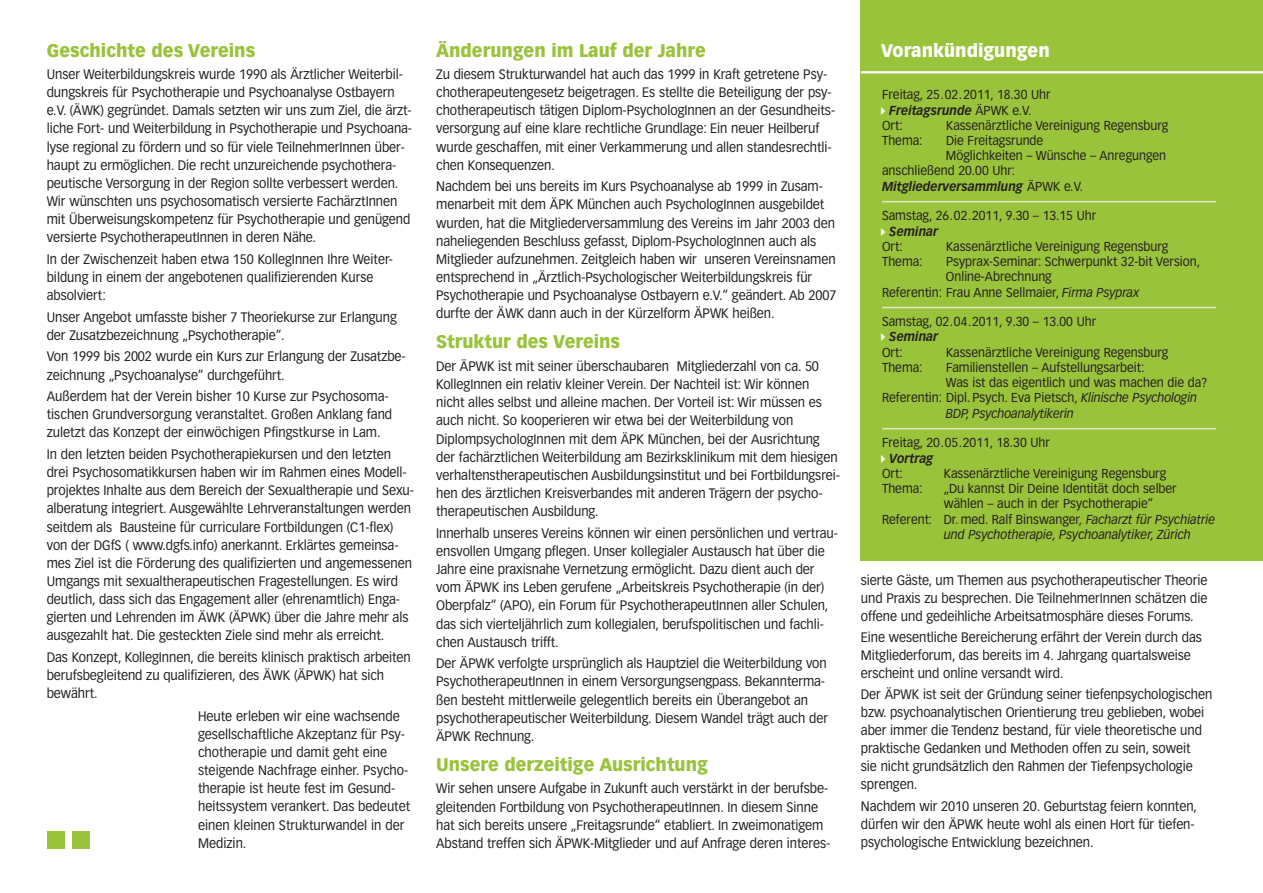
<style>
.page{position:relative;width:1263px;height:893px;background:#fff}
.page>*{position:absolute;margin:0;border:0;box-sizing:border-box;transform-origin:0 0}
.t1{font:900 18px "Vectora LH";color:#9ac33c;scale:.95 1}
.t2{font:900 18px "Vectora LH";color:#fff;scale:.95 1}
.t3{font:13.5px/18.1px "Vectora LH";letter-spacing:-.005em;color:#231f20;scale:.94 1}
.t4{font:13.5px/18.1px "Vectora LH";letter-spacing:-.005em;color:#231f20;scale:.93 1}
.t5{font:12.75px "Vectora LH";color:#231f20;scale:.95 1}
.t6{font:italic 700 12.75px "Vectora LH";color:#231f20;scale:.95 1}
.t7{font:italic 12.75px "Vectora LH";color:#231f20;scale:.95 1}
.s1{font-weight:400;font-style:normal}
.s2{font-style:italic}
</style>
<div class="page">
<div style="left:861px;top:0;width:402px;height:560px;background:#9ac33c"></div>
<hr style="left:882px;top:201px;width:334px;height:1px;background:#dde9c0">
<hr style="left:882px;top:307px;width:334px;height:1px;background:#dde9c0">
<hr style="left:882px;top:428px;width:334px;height:1px;background:#dde9c0">
<hr style="left:861px;top:71px;width:402px;height:2px;background:#fff">
<div style="left:47px;top:831px;width:17px;height:17px;background:#9ac33c"></div>
<div style="left:72px;top:831px;width:17px;height:17px;background:#9ac33c"></div>
<p class="t1" style="left:47px;top:43px;width:221px">Geschichte des Vereins</p>
<p class="t3" style="left:47px;top:66px;width:390px">Unser Weiterbildungskreis wurde 1990 als Ärztlicher Weiterbil&shy;dungskreis für Psychotherapie und Psychoanalyse Ostbayern e.V. (ÄWK) gegründet. Damals setzten wir uns zum Ziel, die ärzt&shy;liche Fort- und Weiterbildung in Psychotherapie und Psychoana&shy;lyse regional zu fördern und so für viele TeilnehmerInnen über&shy;haupt zu ermöglichen. Die recht unzureichende psychothera&shy;peutische Versorgung in der Region sollte verbessert werden.<br>Wir wünschten uns psychosomatisch versierte FachärztInnen mit Überweisungskompetenz für Psychotherapie und genügend versierte PsychotherapeutInnen in deren Nähe.</p>
<p class="t4" style="left:47px;top:251px;width:374px">In der Zwischenzeit haben etwa 150 KollegInnen Ihre Weiter&shy;bildung in einem der angebotenen qualifizierenden Kurse absolviert:</p>
<p class="t3" style="left:47px;top:309px;width:374px">Unser Angebot umfasste bisher 7 Theoriekurse zur Erlangung der Zusatzbezeichnung „Psychotherapie“.</p>
<p class="t3" style="left:47px;top:348px;width:383px">Von 1999 bis 2002 wurde ein Kurs zur Erlangung der Zusatzbe&shy;zeichnung „Psychoanalyse“ durchgeführt.</p>
<p class="t3" style="left:47px;top:388px;width:369px">Außerdem hat der Verein bisher 10 Kurse zur Psychosoma&shy;tischen Grundversorgung veranstaltet. Großen Anklang fand zuletzt das Konzept der einwöchigen Pfingstkurse in Lam.</p>
<p class="t3" style="left:47px;top:446px;width:392px">In den letzten beiden Psychotherapiekursen und den letzten drei Psychosomatikkursen haben wir im Rahmen eines Modell&shy;projektes Inhalte aus dem Bereich der Sexualtherapie und Sexu&shy;alberatung integriert. Ausgewählte Lehrveranstaltungen werden seitdem als Bausteine für curriculare Fortbildungen (C1-flex) von der DGfS ( www.dgfs.info) anerkannt. Erklärtes gemeinsa&shy;mes Ziel ist die Förderung des qualifizierten und angemessenen Umgangs mit sexualtherapeutischen Fragestellungen. Es wird deutlich, dass sich das Engagement aller (ehrenamtlich) Enga&shy;gierten und Lehrenden im ÄWK (ÄPWK) über die Jahre mehr als ausgezahlt hat. Die gesteckten Ziele sind mehr als erreicht.</p>
<p class="t3" style="left:47px;top:649px;width:389px">Das Konzept, KollegInnen, die bereits klinisch praktisch arbeiten berufsbegleitend zu qualifizieren, des ÄWK (ÄPWK) hat sich bewährt.</p>
<p class="t3" style="left:198px;top:708px;width:227px">Heute erleben wir eine wachsende gesellschaftliche Akzeptanz für Psy&shy;chotherapie und damit geht eine steigende Nachfrage einher. Psycho&shy;therapie ist heute fest im Gesund&shy;heitssystem verankert. Das bedeutet einen kleinen Strukturwandel in der<br>Medizin.</p>
<p class="t1" style="left:436px;top:43px;width:285px">Änderungen im Lauf der Jahre</p>
<p class="t3" style="left:436px;top:66px;width:426px">Zu diesem Strukturwandel hat auch das 1999 in Kraft getretene Psy&shy;chotherapeutengesetz beigetragen. Es stellte die Beteiligung der psy&shy;chotherapeutisch tätigen Diplom-PsychologInnen an der Gesundheits&shy;versorgung auf eine klare rechtliche Grundlage: Ein neuer Heilberuf wurde geschaffen, mit einer Verkammerung und allen standesrechtli&shy;chen Konsequenzen.</p>
<p class="t3" style="left:436px;top:178px;width:427px">Nachdem bei uns bereits im Kurs Psychoanalyse ab 1999 in Zusam&shy;menarbeit mit dem ÄPK München auch PsychologInnen ausgebildet wurden, hat die Mitgliederversammlung des Vereins im Jahr 2003 den naheliegenden Beschluss gefasst, Diplom-PsychologInnen auch als Mitglieder aufzunehmen. Zeitgleich haben wir unseren Vereinsnamen entsprechend in „Ärztlich-Psychologischer Weiterbildungskreis für Psychotherapie und Psychoanalyse Ostbayern e.V.“ geändert. Ab 2007 durfte der ÄWK dann auch in der Kürzelform ÄPWK heißen.</p>
<p class="t1" style="left:436px;top:334px;width:195px">Struktur des Vereins</p>
<p class="t3" style="left:436px;top:358px;width:431px">Der ÄPWK ist mit seiner überschaubaren Mitgliederzahl von ca. 50<br>KollegInnen ein relativ kleiner Verein. Der Nachteil ist: Wir können nicht alles selbst und alleine machen. Der Vorteil ist: Wir müssen es auch nicht. So kooperieren wir etwa bei der Weiterbildung von DiplompsychologInnen mit dem ÄPK München, bei der Ausrichtung der fachärztlichen Weiterbildung am Bezirksklinikum mit dem hiesigen verhaltenstherapeutischen Ausbildungsinstitut und bei Fortbildungsrei&shy;hen des ärztlichen Kreisverbandes mit anderen Trägern der psycho&shy;therapeutischen Ausbildung.</p>
<p class="t3" style="left:436px;top:525px;width:429px">Innerhalb unseres Vereins können wir einen persönlichen und vertrau&shy;ensvollen Umgang pflegen. Unser kollegialer Austausch hat über die Jahre eine praxisnahe Vernetzung ermöglicht. Dazu dient auch der vom ÄPWK ins Leben gerufene „Arbeitskreis Psychotherapie (in der)<br>Oberpfalz“ (APO), ein Forum für PsychotherapeutInnen aller Schulen, das sich vierteljährlich zum kollegialen, berufspolitischen und fachli&shy;chen Austausch trifft.</p>
<p class="t3" style="left:436px;top:655px;width:418px">Der ÄPWK verfolgte ursprünglich als Hauptziel die Weiterbildung von PsychotherapeutInnen in einem Versorgungsengpass. Bekannterma&shy;ßen besteht mittlerweile gelegentlich bereits ein Überangebot an psychotherapeutischer Weiterbildung. Diesem Wandel trägt auch der ÄPWK Rechnung.</p>
<p class="t1" style="left:436px;top:757px;width:287px">Unsere derzeitige Ausrichtung</p>
<p class="t3" style="left:436px;top:780px;width:421px">Wir sehen unsere Aufgabe in Zukunft auch verstärkt in der berufsbe&shy;gleitenden Fortbildung von PsychotherapeutInnen. In diesem Sinne hat sich bereits unsere „Freitagsrunde“ etabliert. In zweimonatigem Abstand treffen sich ÄPWK-Mitglieder und auf Anfrage deren interes-</p>
<p class="t2" style="left:881px;top:43px;width:179px">Vorankündigungen</p>
<p class="t5" style="left:882px;top:89px;width:179px">Freitag, 25.02.2011, 18.30 Uhr</p>
<p class="t6" style="left:889px;top:105px;width:151px">Freitagsrunde <span class="s1">ÄPWK e.V.</span></p>
<p class="t5" style="left:882px;top:120px;width:23px">Ort:</p>
<p class="t5" style="left:946px;top:120px;width:236px">Kassenärztliche Vereinigung Regensburg</p>
<p class="t5" style="left:882px;top:135px;width:44px">Thema:</p>
<p class="t5" style="left:946px;top:135px;width:104px">Die Freitagsrunde</p>
<p class="t5" style="left:946px;top:150px;width:233px">Möglichkeiten – Wünsche – Anregungen</p>
<p class="t5" style="left:882px;top:165px;width:142px">anschließend 20.00 Uhr:</p>
<p class="t6" style="left:882px;top:181px;width:213px">Mitgliederversammlung <span class="s1">ÄPWK e.V.</span></p>
<p class="t5" style="left:882px;top:210px;width:227px">Samstag, 26.02.2011, 9.30 – 13.15 Uhr</p>
<p class="t6" style="left:889px;top:226px;width:53px">Seminar</p>
<p class="t5" style="left:882px;top:241px;width:23px">Ort:</p>
<p class="t5" style="left:946px;top:241px;width:236px">Kassenärztliche Vereinigung Regensburg</p>
<p class="t5" style="left:882px;top:256px;width:44px">Thema:</p>
<p class="t5" style="left:946px;top:256px;width:269px">Psyprax-Seminar: Schwerpunkt 32-bit Version,</p>
<p class="t5" style="left:946px;top:271px;width:113px">Online-Abrechnung</p>
<p class="t5" style="left:882px;top:287px;width:272px">Referentin: Frau Anne Sellmaier, <span class="s2">Firma Psyprax</span></p>
<p class="t5" style="left:882px;top:316px;width:227px">Samstag, 02.04.2011, 9.30 – 13.00 Uhr</p>
<p class="t6" style="left:889px;top:332px;width:53px">Seminar</p>
<p class="t5" style="left:882px;top:347px;width:23px">Ort:</p>
<p class="t5" style="left:946px;top:347px;width:236px">Kassenärztliche Vereinigung Regensburg</p>
<p class="t5" style="left:882px;top:362px;width:44px">Thema:</p>
<p class="t5" style="left:946px;top:362px;width:210px">Familienstellen – Aufstellungsarbeit:</p>
<p class="t5" style="left:946px;top:377px;width:277px">Was ist das eigentlich und was machen die da?</p>
<p class="t5" style="left:882px;top:392px;width:333px">Referentin: Dipl. Psych. Eva Pietsch, <span class="s2">Klinische Psychologin</span></p>
<p class="t7" style="left:946px;top:408px;width:136px">BDP, Psychoanalytikerin</p>
<p class="t5" style="left:882px;top:437px;width:178px">Freitag, 20.05.2011, 18.30 Uhr</p>
<p class="t6" style="left:889px;top:453px;width:48px">Vortrag</p>
<p class="t5" style="left:882px;top:468px;width:23px">Ort:</p>
<p class="t5" style="left:944px;top:468px;width:236px">Kassenärztliche Vereinigung Regensburg</p>
<p class="t5" style="left:882px;top:483px;width:44px">Thema:</p>
<p class="t5" style="left:944px;top:483px;width:247px">„Du kannst Dir Deine Identität doch selber</p>
<p class="t5" style="left:944px;top:498px;width:222px">wählen – auch in der Psychotherapie“</p>
<p class="t5" style="left:882px;top:514px;width:352px">Referent: Dr. med. Ralf Binswanger, <span class="s2">Facharzt für Psychiatrie</span></p>
<p class="t7" style="left:944px;top:529px;width:262px">und Psychotherapie, Psychoanalytiker, Zürich</p>
<p class="t3" style="left:861px;top:572px;width:370px;text-align:justify">sierte Gäste, um Themen aus psychotherapeutischer Theorie und Praxis zu besprechen. Die TeilnehmerInnen schätzen die offene und gedeihliche Arbeitsatmosphäre dieses Forums.</p>
<p class="t3" style="left:861px;top:629px;width:364px">Eine wesentliche Bereicherung erfährt der Verein durch das<br>Mitgliederforum, das bereits im 4. Jahrgang quartalsweise erscheint und online versandt wird.</p>
<p class="t3" style="left:861px;top:686px;width:375px">Der ÄPWK ist seit der Gründung seiner tiefenpsychologischen bzw. psychoanalytischen Orientierung treu geblieben, wobei aber immer die Tendenz bestand, für viele theoretische und praktische Gedanken und Methoden offen zu sein, soweit<br>sie nicht grundsätzlich den Rahmen der Tiefenpsychologie sprengen.</p>
<p class="t3" style="left:861px;top:798px;width:359px">Nachdem wir 2010 unseren 20. Geburtstag feiern konnten, dürfen wir den ÄPWK heute wohl als einen Hort für tiefen&shy;psychologische Entwicklung bezeichnen.</p>
</div>
